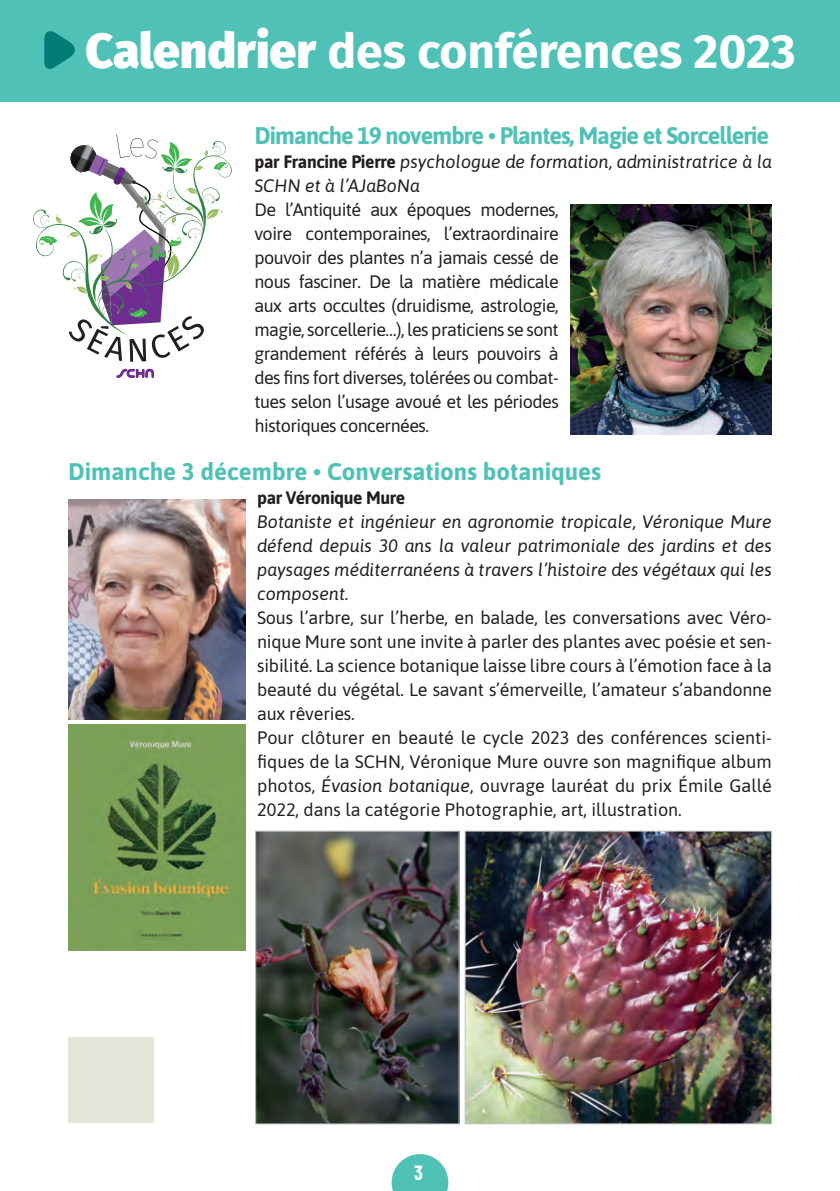
<style>
.page{position:relative;width:840px;height:1191px;background:#fff}
.page>*{position:absolute;margin:0;border:0;box-sizing:border-box;transform-origin:0 0}
.t1{font:700 48px "Fira Sans";color:#fff}
.t2{font:700 24px "Asap";letter-spacing:-.04em;color:#50c1b6}
.t3{font:700 24px "Asap";color:#50c1b6}
.t4{font:700 20px "Barlow Condensed";color:#fff}
.t5{font:18px/24px "Asap";letter-spacing:-.01em;color:#231f20;text-align:justify}
.t6{font:italic 18px/24px "Asap";color:#231f20}
.t7{font:700 18px "Asap";letter-spacing:-.02em;color:#231f20}
.s1{font-weight:900}
.s2{font-weight:700;font-style:normal}
.s3{font-style:italic}
</style>
<div class="page">
<img style="left:570px;top:204px;width:201px;height:230px">
<img style="left:68px;top:499px;width:177px;height:221px">
<svg style="left:116px;top:369px;width:38px;height:9px"></svg>
<svg style="left:33px;top:134px;width:198px;height:228px"></svg>
<div style="left:0;top:0;width:839px;height:102px;background:#50c1b6"></div>
<svg style="left:44px;top:31px;width:31px;height:38px"></svg>
<img style="left:257px;top:833px;width:200px;height:289px">
<div style="left:255px;top:831px;width:204px;height:293px;border:1px solid #c7c8ca"></div>
<img style="left:466px;top:833px;width:303px;height:289px">
<div style="left:464px;top:831px;width:307px;height:293px;border:1px solid #c7c8ca"></div>
<img style="left:68px;top:724px;width:177px;height:226px">
<div style="left:68px;top:1037px;width:85px;height:86px;background:#e4e8db"></div>
<svg style="left:391px;top:1154px;width:57px;height:37px"></svg>
<h1 class="t1" style="left:85px;top:10px;width:711px"><span class="s1">Calendrier</span> des conférences 2023</h1>
<h2 class="t2" style="left:254px;top:119px;width:516px">Dimanche 19 novembre • Plantes, Magie et Sorcellerie</h2>
<p class="t6" style="left:254px;top:149px;width:518px"><span class="s2">par Francine Pierre</span> psychologue de formation, administratrice à la<br>SCHN et à l’AJaBoNa</p>
<p class="t5" style="left:254px;top:197px;width:306px">De l’Antiquité aux époques modernes, voire contemporaines, l’extraordinaire pouvoir des plantes n’a jamais cessé de nous fasciner. De la matière médicale aux arts occultes (druidisme, astrologie, magie, sorcellerie…), les praticiens se sont grandement référés à leurs pouvoirs à des fins fort diverses, tolérées ou combat&shy;tues selon l’usage avoué et les périodes historiques concernées.</p>
<h2 class="t3" style="left:68px;top:455px;width:534px">Dimanche 3 décembre • Conversations botaniques</h2>
<p class="t7" style="left:257px;top:485px;width:150px">par Véronique Mure</p>
<p class="t6" style="left:257px;top:509px;width:516px;text-align:justify">Botaniste et ingénieur en agronomie tropicale, Véronique Mure défend depuis 30 ans la valeur patrimoniale des jardins et des paysages méditerranéens à travers l’histoire des végétaux qui les composent.</p>
<p class="t5" style="left:257px;top:605px;width:516px;text-align:left">Sous l’arbre, sur l’herbe, en balade, les conversations avec Véro&shy;nique Mure sont une invite à parler des plantes avec poésie et sen&shy;sibilité. La science botanique laisse libre cours à l’émotion face à la beauté du végétal. Le savant s’émerveille, l’amateur s’abandonne aux rêveries.<br>Pour clôturer en beauté le cycle 2023 des conférences scienti&shy;fiques de la SCHN, Véronique Mure ouvre son magnifique album photos, <span class="s3">Évasion botanique</span>, ouvrage lauréat du prix Émile Gallé 2022, dans la catégorie Photographie, art, illustration.</p>
<p class="t4" style="left:414px;top:1158px;width:10px">3</p>
</div>
